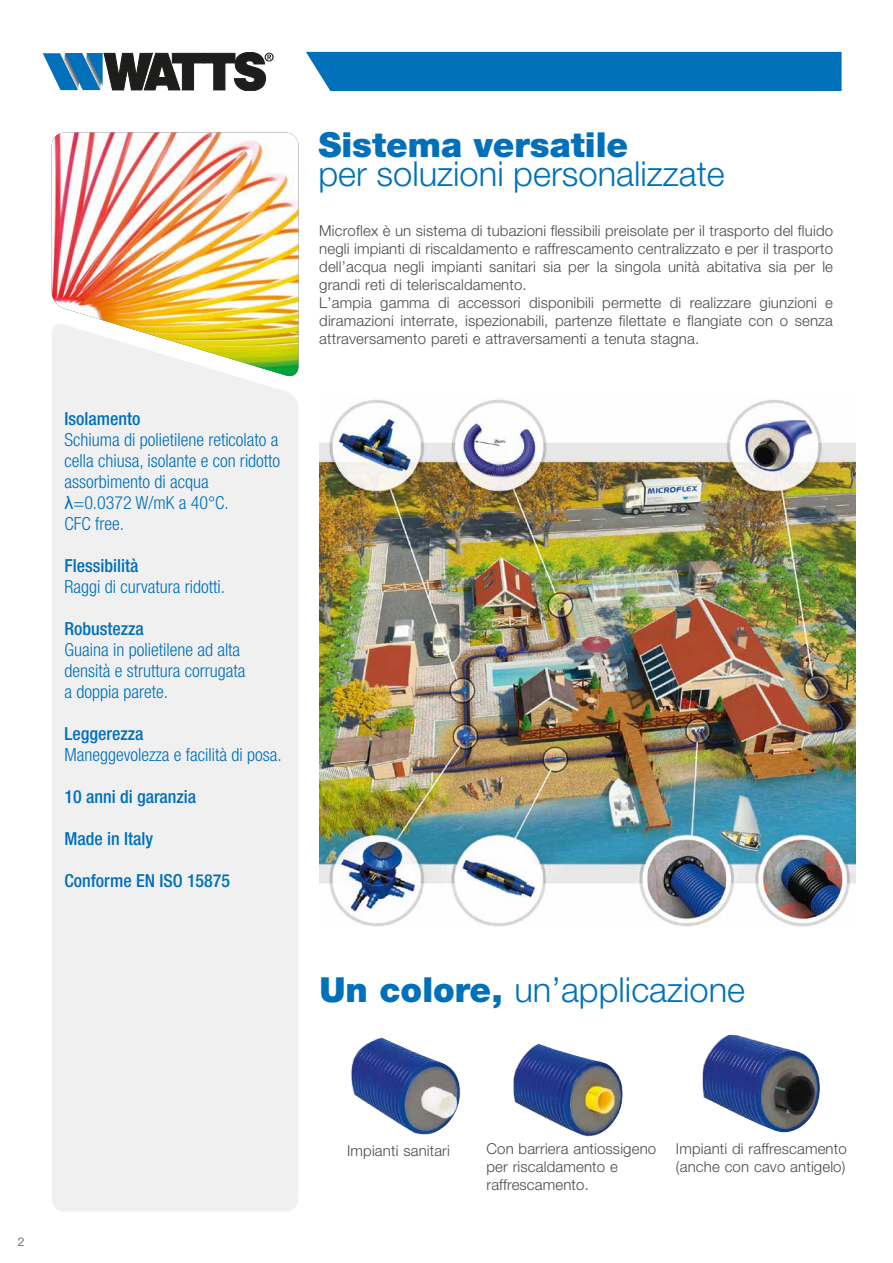
<style>
.page{position:relative;width:893px;height:1263px;background:#fff}
.page>*{position:absolute;margin:0;border:0;box-sizing:border-box;transform-origin:0 0}
.t1{font:300 34.5px "Helvetica Neue LT Std";color:#0070ba}
.t2{font:900 34.5px "Helvetica Neue LT Std";color:#0070ba}
.t3{font:300 condensed 18px/21px "Helvetica Neue LT Std";color:#0070ba}
.t4{font:500 condensed 18px "Helvetica Neue LT Std";color:#0070ba}
.t5{font:300 15px/18px "Helvetica Neue LT Std";letter-spacing:.01em;color:#4a4a49}
.t6{font:300 12px "Helvetica Neue LT Std";color:#4a4a49}
.s1{font-family:"Arial";font-weight:400;font-stretch:normal}
.s2{font-weight:900}
</style>
<div class="page">
<div style="left:306px;top:52px;width:536px;height:39px;background:#0070ba"></div>
<svg style="left:43px;top:52px;width:231px;height:39px"></svg>
<img style="left:319px;top:399px;width:536px;height:528px">
<img style="left:351px;top:1038px;width:109px;height:97px">
<img style="left:513px;top:1043px;width:110px;height:94px">
<img style="left:703px;top:1035px;width:117px;height:97px">
<div style="left:52px;top:378px;width:246px;height:833px;background:#f0f0f0"></div>
<img style="left:52px;top:133px;width:246px;height:245px">
<p class="t4" style="left:65px;top:408px;width:77px">Isolamento</p>
<p class="t3" style="left:65px;top:429px;width:217px">Schiuma di polietilene reticolato a cella chiusa, isolante e con ridotto assorbimento di acqua <span class="s1">λ</span>=0.0372 W/mK a 40°C.<br>CFC free.</p>
<p class="t4" style="left:65px;top:555px;width:75px">Flessibilità</p>
<p class="t3" style="left:65px;top:576px;width:162px">Raggi di curvatura ridotti.</p>
<p class="t4" style="left:65px;top:618px;width:81px">Robustezza</p>
<p class="t3" style="left:65px;top:639px;width:182px">Guaina in polietilene ad alta densità e struttura corrugata a doppia parete.</p>
<p class="t4" style="left:65px;top:723px;width:80px">Leggerezza</p>
<p class="t3" style="left:65px;top:744px;width:219px">Maneggevolezza e facilità di posa.</p>
<p class="t4" style="left:65px;top:786px;width:133px">10 anni di garanzia</p>
<p class="t4" style="left:65px;top:828px;width:90px">Made in Italy</p>
<p class="t4" style="left:65px;top:870px;width:167px">Conforme EN ISO 15875</p>
<h1 class="t2" style="left:318px;top:124px;width:311px">Sistema versatile</h1>
<h1 class="t1" style="left:318px;top:152px;width:408px">per soluzioni personalizzate</h1>
<p class="t5" style="left:319px;top:221px;width:515px">Microflex è un sistema di tubazioni flessibili preisolate per il trasporto del fluido negli impianti di riscaldamento e raffrescamento centralizzato e per il trasporto dell’acqua negli impianti sanitari sia per la singola unità abitativa sia per le grandi reti di teleriscaldamento.<br>L’ampia gamma di accessori disponibili permette di realizzare giunzioni e diramazioni interrate, ispezionabili, partenze filettate e flangiate con o senza attraversamento pareti e attraversamenti a tenuta stagna.</p>
<h1 class="t1" style="left:319px;top:968px;width:427px"><span class="s2">Un colore,</span> un’applicazione</h1>
<p class="t6" style="left:18px;top:1234px;width:8px">2</p>
<p class="t5" style="left:347px;top:1141px;width:104px">Impianti sanitari</p>
<p class="t5" style="left:486px;top:1139px;width:171px">Con barriera antiossigeno per riscaldamento e raffrescamento.</p>
<p class="t5" style="left:676px;top:1139px;width:172px">Impianti di raffrescamento (anche con cavo antigelo)</p>
</div>
